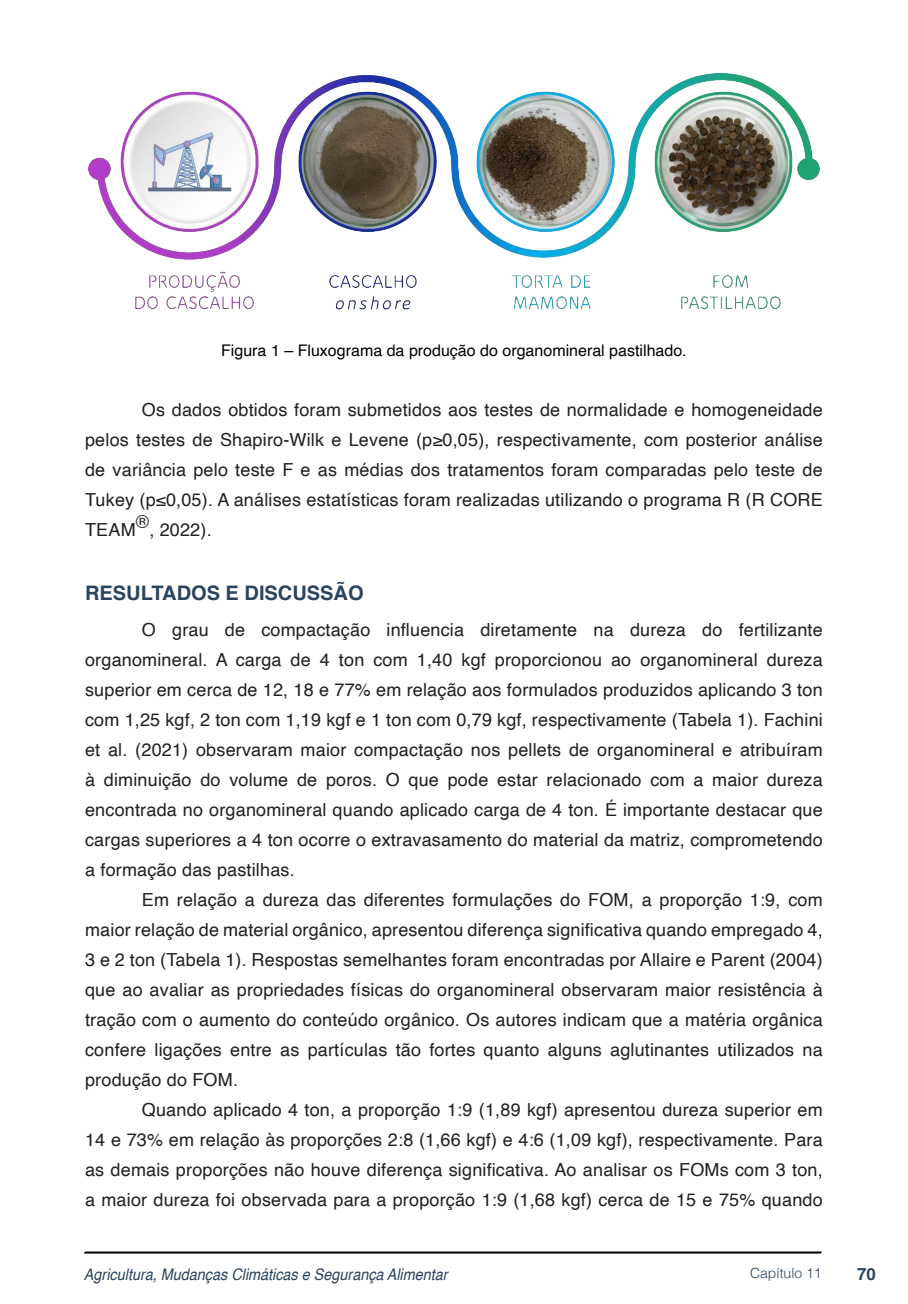
<style>
.page{position:relative;width:908px;height:1304px;background:#fff}
.page>*{position:absolute;margin:0;border:0;box-sizing:border-box;transform-origin:0 0}
.TITULOS{font:700 20px "Helvetica";color:#2a435e}
.txt{font:18px/30px "Helvetica";letter-spacing:.01em;color:#231f20;text-align:justify}
.t1{font:700 16.8px "Helvetica";color:#2a435e}
.imagens_graf_tab{font:16px "Helvetica";color:#000}
.t2{font:italic 16px "Helvetica";color:#2a435e;scale:.9 1}
.t3{font:300 14px "Helvetica";color:#2a435e}
</style>
<div class="page">
<svg style="left:84px;top:1251px;width:737px;height:3px;background:#515151"></svg>
<img style="left:88px;top:74px;width:731px;height:236px">
<p class="imagens_graf_tab" style="left:221px;top:338px;width:467px">Figura 1 – Fluxograma da produção do organomineral pastilhado.</p>
<p class="txt" style="left:85px;top:395px;width:738px;text-indent:57px">Os dados obtidos foram submetidos aos testes de normalidade e homogeneidade pelos testes de Shapiro-Wilk e Levene (p≥0,05), respectivamente, com posterior análise de variância pelo teste F e as médias dos tratamentos foram comparadas pelo teste de Tukey (p≤0,05). A análises estatísticas foram realizadas utilizando o programa R (R CORE TEAM®, 2022).</p>
<p class="TITULOS" style="left:85px;top:581px;width:280px">RESULTADOS E DISCUSSÃO</p>
<p class="txt" style="left:85px;top:615px;width:739px;text-indent:57px">O grau de compactação influencia diretamente na dureza do fertilizante organomineral. A carga de 4 ton com 1,40 kgf proporcionou ao organomineral dureza superior em cerca de 12, 18 e 77% em relação aos formulados produzidos aplicando 3 ton com 1,25 kgf, 2 ton com 1,19 kgf e 1 ton com 0,79 kgf, respectivamente (Tabela 1). Fachini et al. (2021) observaram maior compactação nos pellets de organomineral e atribuíram à diminuição do volume de poros. O que pode estar relacionado com a maior dureza encontrada no organomineral quando aplicado carga de 4 ton. É importante destacar que cargas superiores a 4 ton ocorre o extravasamento do material da matriz, comprometendo a formação das pastilhas.</p>
<p class="txt" style="left:85px;top:885px;width:738px;text-indent:57px">Em relação a dureza das diferentes formulações do FOM, a proporção 1:9, com maior relação de material orgânico, apresentou diferença significativa quando empregado 4, 3 e 2 ton (Tabela 1). Respostas semelhantes foram encontradas por Allaire e Parent (2004) que ao avaliar as propriedades físicas do organomineral observaram maior resistência à tração com o aumento do conteúdo orgânico. Os autores indicam que a matéria orgânica confere ligações entre as partículas tão fortes quanto alguns aglutinantes utilizados na produção do FOM.</p>
<p class="txt" style="left:85px;top:1095px;width:738px;text-indent:57px">Quando aplicado 4 ton, a proporção 1:9 (1,89 kgf) apresentou dureza superior em 14 e 73% em relação às proporções 2:8 (1,66 kgf) e 4:6 (1,09 kgf), respectivamente. Para as demais proporções não houve diferença significativa. Ao analisar os FOMs com 3 ton, a maior dureza foi observada para a proporção 1:9 (1,68 kgf) cerca de 15 e 75% quando</p>
<p class="t2" style="left:84px;top:1261px;width:405px">Agricultura, Mudanças Climáticas e Segurança Alimentar</p>
<p class="t3" style="left:749px;top:1261px;width:73px">Capítulo 11</p>
<p class="t1" style="left:856px;top:1264px;width:20px">70</p>
</div>
